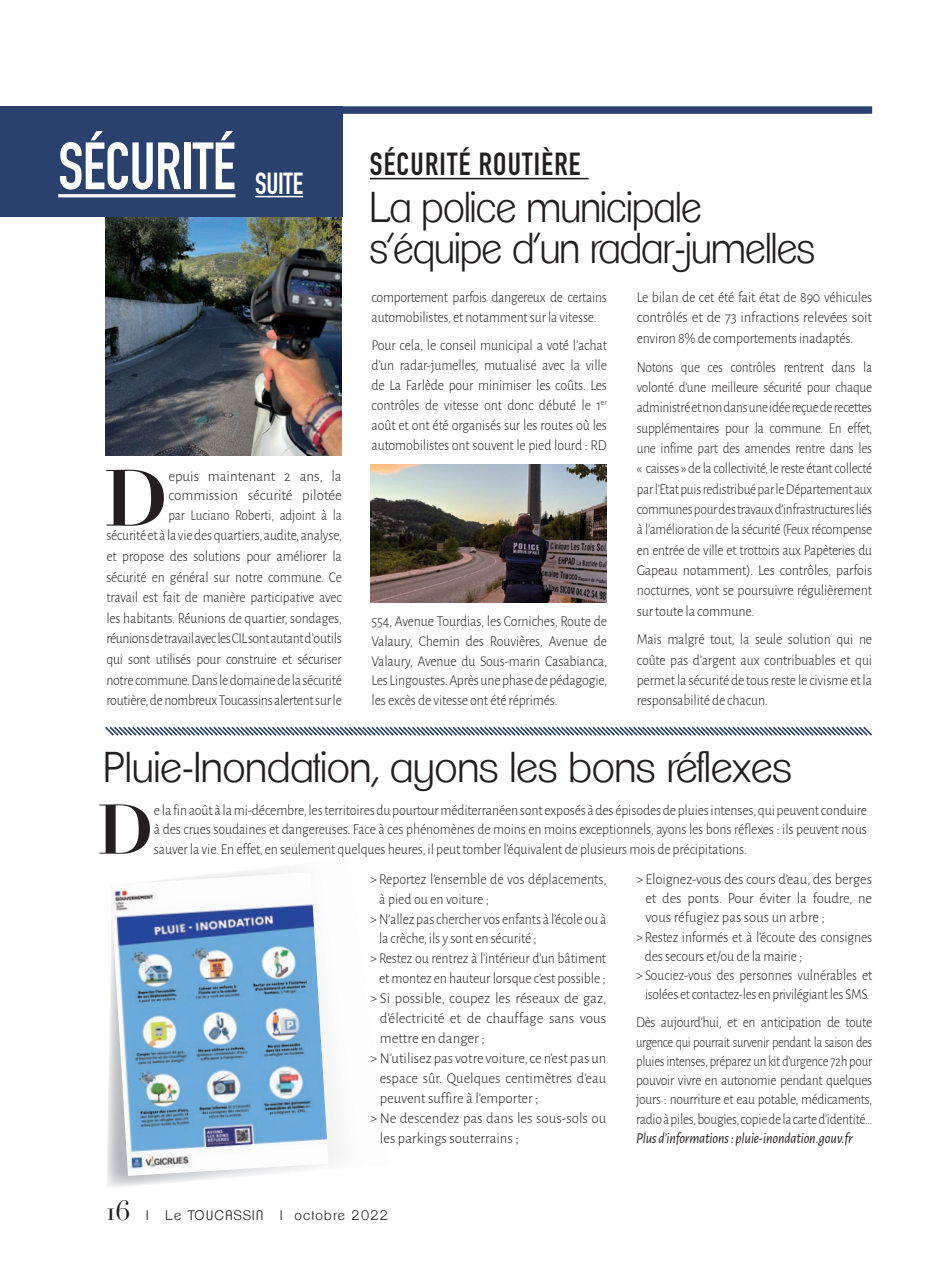
<style>
.page{position:relative;width:936px;height:1263px;background:#fff}
.page>*{position:absolute;margin:0;border:0;box-sizing:border-box;transform-origin:0 0}
.t1{font:700 78.15px "Didot";color:#231f20}
.t2{font:700 69px "Didot";color:#231f20}
.t3{font:700 65.7px "DIN Condensed";letter-spacing:-.01em;color:#fff;scale:.94 1}
.t4{font:300 42px/40.8px "Clemente P Dae";letter-spacing:-.02em;color:#231f20;scale:.92 1}
.t5{font:300 42px "Clemente P Dae";letter-spacing:-.02em;color:#231f20}
.t6{font:700 31.5px "DIN Condensed";letter-spacing:.04em;color:#231f20}
.t7{font:27px "Didot";color:#231f20}
.t8{font:300 15px/20px "Alegreya Sans";letter-spacing:-.01em;color:#231f20;text-align:justify;scale:.93 1}
.t9{font:300 15px/20.4px "Alegreya Sans";letter-spacing:-.01em;color:#231f20;text-align:right}
.t10{font:300 15px/20.4px "Alegreya Sans";letter-spacing:-.01em;color:#231f20;text-align:justify;scale:.9 1}
.t11{font:300 15px/19.4px "Alegreya Sans";letter-spacing:-.01em;color:#231f20;text-align:justify;scale:.92 1}
.t12{font:italic 15px "Alegreya Sans";letter-spacing:-.01em;color:#231f20;scale:.93 1}
.t13{font:300 13.5px "Clemente P Dae";letter-spacing:.1em;color:#231f20}
.s1{font-size:30px}
.s2{font-family:"Clemente P Dae";font-weight:300;font-size:13.5px}
</style>
<div class="page">
<img style="left:107px;top:870px;width:231px;height:317px">
<div style="left:104px;top:106px;width:768px;height:8px;background:#2a416d"></div>
<div style="left:0;top:106px;width:342px;height:111px;background:#2a416d"></div>
<hr style="left:58px;top:194px;width:177px;height:3px;background:#fff">
<img style="left:110px;top:872px;width:218px;height:304px">
<hr style="left:255px;top:196px;width:48px;height:1px;background:#fff">
<img style="left:105px;top:217px;width:236px;height:239px">
<img style="left:370px;top:464px;width:236px;height:138px">
<hr style="left:370px;top:178px;width:218px;height:1px;background:#231f20">
<svg style="left:105px;top:726px;width:767px;height:10px"></svg>
<h3 class="t3" style="left:58px;top:122px;width:262px">SÉCURITÉ <span class="s1">SUITE</span></h3>
<h1 class="t1" style="left:104px;top:449px;width:65px">D</h1>
<p class="t9" style="left:106px;top:465px;width:237px">epuis maintenant 2 ans, la commission sécurité pilotée<br>par Luciano Roberti, adjoint à la<br>sécurité et à la vie des quartiers, audite, analyse, et propose des solutions pour améliorer la sécurité en général sur notre commune. Ce travail est fait de manière participative avec les habitants. Réunions de quartier, sondages, réunions de travail avec les CIL sont autant d’outils qui sont utilisés pour construire et sécuriser notre commune. Dans le domaine de la sécurité routière, de nombreux Toucassins alertent sur le</p>
<h3 class="t6" style="left:370px;top:143px;width:212px">SÉCURITÉ ROUTIÈRE</h3>
<h3 class="t4" style="left:370px;top:186px;width:485px">La police municipale s’équipe d’un radar-jumelles</h3>
<p class="t11" style="left:371px;top:287px;width:257px;line-height:20px">comportement parfois dangereux de certains automobilistes, et notamment sur la vitesse.</p>
<p class="t8" style="left:371px;top:335px;width:255px">Pour cela, le conseil municipal a voté l’achat d’un radar-jumelles, mutualisé avec la ville de La Farlède pour minimiser les coûts. Les contrôles de vitesse ont donc débuté le 1<sup>er </sup>août et ont été organisés sur les routes où les automobilistes ont souvent le pied lourd : RD</p>
<p class="t8" style="left:371px;top:610px;width:255px">554, Avenue Tourdias, les Corniches, Route de Valaury, Chemin des Rouvières, Avenue de Valaury, Avenue du Sous-marin Casabianca, Les Lingoustes. Après une phase de pédagogie, les excès de vitesse ont été réprimés.</p>
<p class="t8" style="left:636px;top:287px;width:255px;line-height:20.4px">Le bilan de cet été fait état de 890 véhicules contrôlés et de 73 infractions relevées soit environ 8% de comportements inadaptés.</p>
<p class="t10" style="left:636px;top:356px;width:263px">Notons que ces contrôles rentrent dans la volonté d’une meilleure sécurité pour chaque administré et non dans une idée reçue de recettes supplémentaires pour la commune. En effet, une infime part des amendes rentre dans les « caisses » de la collectivité, le reste étant collecté par l’Etat puis redistribué par le Département aux communes pour des travaux d’infrastructures liés à l’amélioration de la sécurité (Feux récompense en entrée de ville et trottoirs aux Papèteries du Gapeau notamment). Les contrôles, parfois nocturnes, vont se poursuivre régulièrement sur toute la commune.</p>
<p class="t8" style="left:636px;top:629px;width:255px">Mais malgré tout, la seule solution qui ne coûte pas d’argent aux contribuables et qui permet la sécurité de tous reste le civisme et la responsabilité de chacun.</p>
<h3 class="t5" style="left:103px;top:743px;width:689px">Pluie-Inondation, ayons les bons réflexes</h3>
<h2 class="t2" style="left:97px;top:786px;width:58px">D</h2>
<p class="t8" style="left:154px;top:800px;width:768px;line-height:19.2px">e la fin août à la mi-décembre, les territoires du pourtour méditerranéen sont exposés à des épisodes de pluies intenses, qui peuvent conduire à des crues soudaines et dangereuses. Face à ces phénomènes de moins en moins exceptionnels, ayons les bons réflexes : ils peuvent nous sauver la vie. En effet, en seulement quelques heures, il peut tomber l’équivalent de plusieurs mois de précipitations.</p>
<p class="t8" style="left:370px;top:868px;width:256px">&gt; Reportez l’ensemble de vos déplacements,</p>
<p class="t8" style="left:379px;top:888px;width:119px">à pied ou en voiture ;</p>
<p class="t8" style="left:370px;top:908px;width:255px">&gt; N’allez pas chercher vos enfants à l’école ou à</p>
<p class="t8" style="left:379px;top:928px;width:171px">la crèche, ils y sont en sécurité ;</p>
<p class="t8" style="left:370px;top:948px;width:255px">&gt; Restez ou rentrez à l’intérieur d’un bâtiment</p>
<p class="t8" style="left:379px;top:968px;width:245px">et montez en hauteur lorsque c’est possible ;</p>
<p class="t9" style="left:370px;top:988px;width:238px">&gt; Si possible, coupez les réseaux de gaz,</p>
<p class="t9" style="left:380px;top:1008px;width:228px">d’électricité et de chauffage sans vous</p>
<p class="t9" style="left:380px;top:1028px;width:107px">mettre en danger ;</p>
<p class="t9" style="left:370px;top:1048px;width:237px">&gt; N’utilisez pas votre voiture, ce n’est pas un</p>
<p class="t9" style="left:380px;top:1068px;width:228px">espace sûr. Quelques centimètres d’eau</p>
<p class="t9" style="left:380px;top:1087px;width:160px">peuvent suffire à l’emporter ;</p>
<p class="t9" style="left:370px;top:1107px;width:237px">&gt; Ne descendez pas dans les sous-sols ou</p>
<p class="t9" style="left:380px;top:1127px;width:140px">les parkings souterrains ;</p>
<h3 class="t7" style="left:106px;top:1195px;width:44px">16 <span class="s2">I</span></h3>
<p class="t13" style="left:165px;top:1208px;width:99px">Le TOUCASSIN</p>
<p class="t13" style="left:280px;top:1208px;width:109px">I octobre 2022</p>
<p class="t9" style="left:636px;top:868px;width:237px">&gt; Eloignez-vous des cours d’eau, des berges</p>
<p class="t9" style="left:645px;top:887px;width:228px">et des ponts. Pour éviter la foudre, ne</p>
<p class="t9" style="left:645px;top:907px;width:181px">vous réfugiez pas sous un arbre ;</p>
<p class="t8" style="left:636px;top:926px;width:255px">&gt; Restez informés et à l’écoute des consignes</p>
<p class="t8" style="left:645px;top:945px;width:171px">des secours et/ou de la mairie ;</p>
<p class="t8" style="left:636px;top:965px;width:255px">&gt; Souciez-vous des personnes vulnérables et</p>
<p class="t10" style="left:645px;top:984px;width:251px">isolées et contactez-les en privilégiant les SMS.</p>
<p class="t11" style="left:636px;top:1012px;width:258px">Dès aujourd’hui, et en anticipation de toute urgence qui pourrait survenir pendant la saison des pluies intenses, préparez un kit d’urgence 72h pour pouvoir vivre en autonomie pendant quelques jours : nourriture et eau potable, médicaments, radio à piles, bougies, copie de la carte d’identité…</p>
<p class="t12" style="left:636px;top:1128px;width:234px">Plus d’informations : pluie-inondation.gouv.fr</p>
</div>
